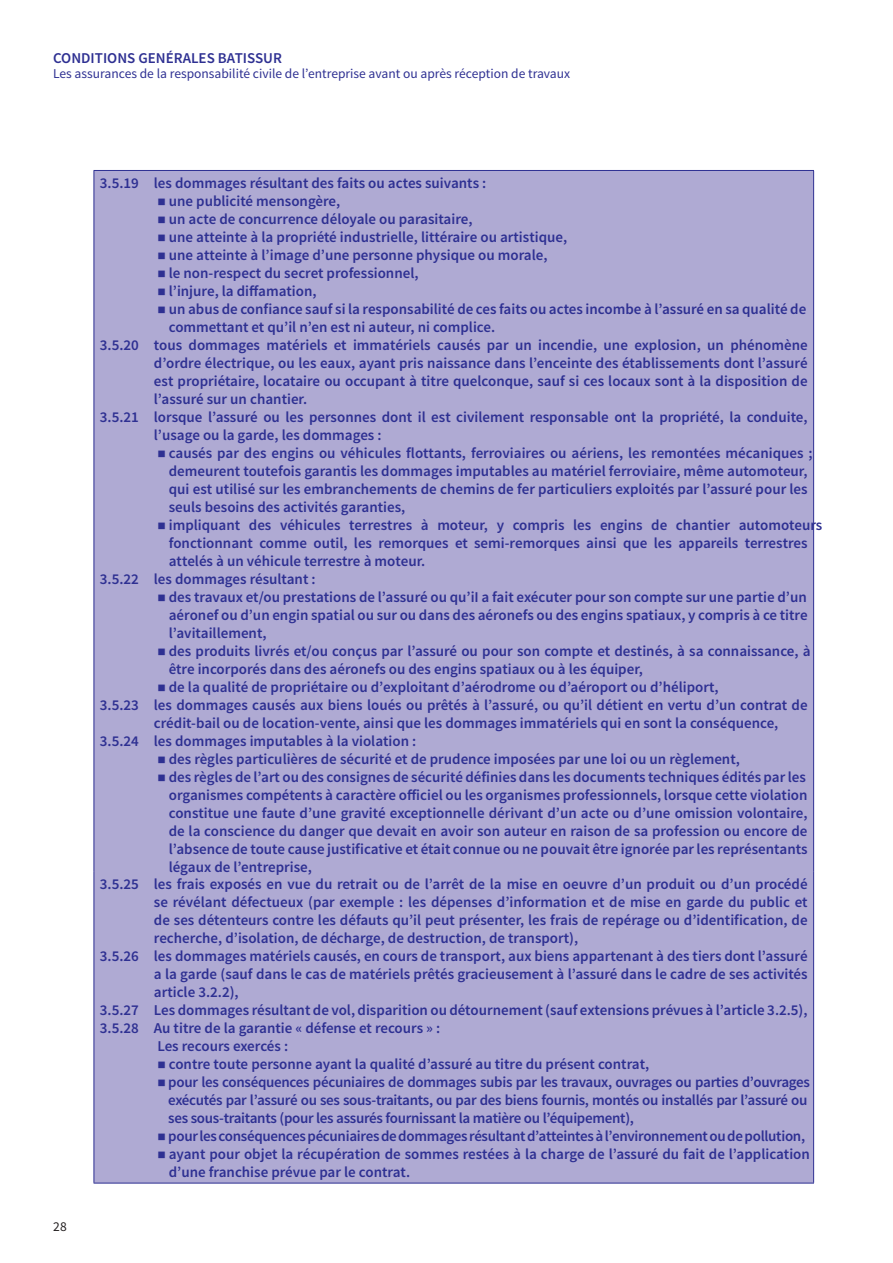
<style>
.page{position:relative;width:893px;height:1263px;background:#fff}
.page>*{position:absolute;margin:0;border:0;box-sizing:border-box;transform-origin:0 0}
.t1{font:600 15px/18px "Source Sans Pro";color:#2e3092}
.t2{font:600 15px/18px "Source Sans Pro";letter-spacing:-.02em;color:#2e3092}
.t3{font:13.5px "Source Sans Pro";color:#2e3092}
.t4{font:13.5px "Source Sans Pro";color:#231f20}
</style>
<div class="page">
<div style="left:95px;top:171px;width:718px;height:1012px;background:#afaad3"></div>
<hr style="left:94px;top:170px;width:720px;height:1px;background:#2e3092">
<hr style="left:94px;top:171px;width:1px;height:701px;background:#2e3092">
<hr style="left:813px;top:171px;width:1px;height:701px;background:#2e3092">
<hr style="left:94px;top:872px;width:1px;height:311px;background:#2e3092">
<hr style="left:813px;top:872px;width:1px;height:311px;background:#2e3092">
<hr style="left:94px;top:1183px;width:720px;height:1px;background:#2e3092">
<p class="t1" style="left:53px;top:50px;width:230px">CONDITIONS GENÉRALES BATISSUR</p>
<p class="t3" style="left:53px;top:67px;width:519px">Les assurances de la responsabilité civile de l’entreprise avant ou après réception de travaux</p>
<p class="t4" style="left:53px;top:1220px;width:15px">28</p>
<p class="t1" style="left:100px;top:174px;width:388px">3.5.19 les dommages résultant des faits ou actes suivants :</p>
<p class="t1" style="left:157px;top:192px;width:185px">■ une publicité mensongère,</p>
<p class="t1" style="left:157px;top:210px;width:317px">■ un acte de concurrence déloyale ou parasitaire,</p>
<p class="t1" style="left:157px;top:228px;width:411px">■ une atteinte à la propriété industrielle, littéraire ou artistique,</p>
<p class="t1" style="left:157px;top:246px;width:392px">■ une atteinte à l’image d’une personne physique ou morale,</p>
<p class="t1" style="left:157px;top:264px;width:263px">■ le non-respect du secret professionnel,</p>
<p class="t1" style="left:157px;top:282px;width:161px">■ l’injure, la diffamation,</p>
<p class="t1" style="left:157px;top:300px;width:650px">■ un abus de confiance sauf si la responsabilité de ces faits ou actes incombe à l’assuré en sa qualité de</p>
<p class="t1" style="left:169px;top:318px;width:328px">commettant et qu’il n’en est ni auteur, ni complice.</p>
<p class="t1" style="left:100px;top:336px;width:709px">3.5.20 tous dommages matériels et immatériels causés par un incendie, une explosion, un phénomène</p>
<p class="t1" style="left:154px;top:354px;width:655px">d’ordre électrique, ou les eaux, ayant pris naissance dans l’enceinte des établissements dont l’assuré</p>
<p class="t1" style="left:154px;top:372px;width:655px">est propriétaire, locataire ou occupant à titre quelconque, sauf si ces locaux sont à la disposition de</p>
<p class="t1" style="left:154px;top:390px;width:155px">l’assuré sur un chantier.</p>
<p class="t1" style="left:100px;top:408px;width:709px">3.5.21 lorsque l’assuré ou les personnes dont il est civilement responsable ont la propriété, la conduite,</p>
<p class="t1" style="left:154px;top:426px;width:229px">l’usage ou la garde, les dommages :</p>
<p class="t1" style="left:169px;top:444px;width:645px;text-indent:-11px">■ causés par des engins ou véhicules flottants, ferroviaires ou aériens, les remontées mécaniques ; demeurent toutefois garantis les dommages imputables au matériel ferroviaire, même automoteur, qui est utilisé sur les embranchements de chemins de fer particuliers exploités par l’assuré pour les seuls besoins des activités garanties,</p>
<p class="t1" style="left:157px;top:516px;width:666px">■ impliquant des véhicules terrestres à moteur, y compris les engins de chantier automoteurs</p>
<p class="t1" style="left:169px;top:534px;width:640px">fonctionnant comme outil, les remorques et semi-remorques ainsi que les appareils terrestres</p>
<p class="t1" style="left:169px;top:552px;width:258px">attelés à un véhicule terrestre à moteur.</p>
<p class="t1" style="left:100px;top:570px;width:217px">3.5.22 les dommages résultant :</p>
<p class="t1" style="left:169px;top:588px;width:640px;text-align:justify;text-indent:-11px">■ des travaux et/ou prestations de l’assuré ou qu’iI a fait exécuter pour son compte sur une partie d’un aéronef ou d’un engin spatial ou sur ou dans des aéronefs ou des engins spatiaux, y compris à ce titre l’avitaillement,</p>
<p class="t1" style="left:169px;top:642px;width:643px;text-indent:-11px">■ des produits livrés et/ou conçus par l’assuré ou pour son compte et destinés, à sa connaissance, à être incorporés dans des aéronefs ou des engins spatiaux ou à les équiper,</p>
<p class="t1" style="left:157px;top:678px;width:563px">■ de la qualité de propriétaire ou d’exploitant d’aérodrome ou d’aéroport ou d’héliport,</p>
<p class="t1" style="left:100px;top:696px;width:709px">3.5.23 les dommages causés aux biens loués ou prêtés à l’assuré, ou qu’il détient en vertu d’un contrat de</p>
<p class="t1" style="left:154px;top:714px;width:626px">crédit-bail ou de location-vente, ainsi que les dommages immatériels qui en sont la conséquence,</p>
<p class="t1" style="left:100px;top:732px;width:318px">3.5.24 les dommages imputables à la violation :</p>
<p class="t1" style="left:157px;top:750px;width:584px">■ des règles particulières de sécurité et de prudence imposées par une loi ou un règlement,</p>
<p class="t1" style="left:157px;top:768px;width:650px">■ des règles de l’art ou des consignes de sécurité définies dans les documents techniques édités par les</p>
<p class="t1" style="left:169px;top:786px;width:640px">organismes compétents à caractère officiel ou les organismes professionnels, lorsque cette violation</p>
<p class="t1" style="left:169px;top:804px;width:640px">constitue une faute d’une gravité exceptionnelle dérivant d’un acte ou d’une omission volontaire,</p>
<p class="t1" style="left:169px;top:822px;width:640px">de la conscience du danger que devait en avoir son auteur en raison de sa profession ou encore de</p>
<p class="t1" style="left:169px;top:840px;width:640px">l’absence de toute cause justificative et était connue ou ne pouvait être ignorée par les représentants</p>
<p class="t1" style="left:169px;top:858px;width:145px">légaux de l’entreprise,</p>
<p class="t1" style="left:100px;top:875px;width:709px">3.5.25 les frais exposés en vue du retrait ou de l’arrêt de la mise en oeuvre d’un produit ou d’un procédé</p>
<p class="t1" style="left:154px;top:893px;width:655px">se révélant défectueux (par exemple : les dépenses d’information et de mise en garde du public et</p>
<p class="t1" style="left:154px;top:911px;width:655px">de ses détenteurs contre les défauts qu’il peut présenter, les frais de repérage ou d’identification, de</p>
<p class="t1" style="left:154px;top:929px;width:426px">recherche, d’isolation, de décharge, de destruction, de transport),</p>
<p class="t1" style="left:100px;top:947px;width:709px">3.5.26 les dommages matériels causés, en cours de transport, aux biens appartenant à des tiers dont l’assuré</p>
<p class="t1" style="left:154px;top:965px;width:655px">a la garde (sauf dans le cas de matériels prêtés gracieusement à l’assuré dans le cadre de ses activités</p>
<p class="t1" style="left:154px;top:983px;width:86px">article 3.2.2),</p>
<p class="t1" style="left:100px;top:1001px;width:709px">3.5.27 Les dommages résultant de vol, disparition ou détournement (sauf extensions prévues à l’article 3.2.5),</p>
<p class="t1" style="left:100px;top:1019px;width:342px">3.5.28 Au titre de la garantie « défense et recours » :</p>
<p class="t1" style="left:157px;top:1037px;width:132px">Les recours exercés :</p>
<p class="t1" style="left:157px;top:1055px;width:494px">■ contre toute personne ayant la qualité d’assuré au titre du présent contrat,</p>
<p class="t2" style="left:168px;top:1073px;width:643px;text-indent:-11px">■ pour les conséquences pécuniaires de dommages subis par les travaux, ouvrages ou parties d’ouvrages exécutés par l’assuré ou ses sous-traitants, ou par des biens fournis, montés ou installés par l’assuré ou ses sous-traitants (pour les assurés fournissant la matière ou l’équipement),</p>
<p class="t2" style="left:157px;top:1127px;width:649px">■ pour les conséquences pécuniaires de dommages résultant d’atteintes à l’environnement ou de pollution,</p>
<p class="t1" style="left:169px;top:1145px;width:643px;text-indent:-11px">■ ayant pour objet la récupération de sommes restées à la charge de l’assuré du fait de l’application d’une franchise prévue par le contrat.</p>
</div>
